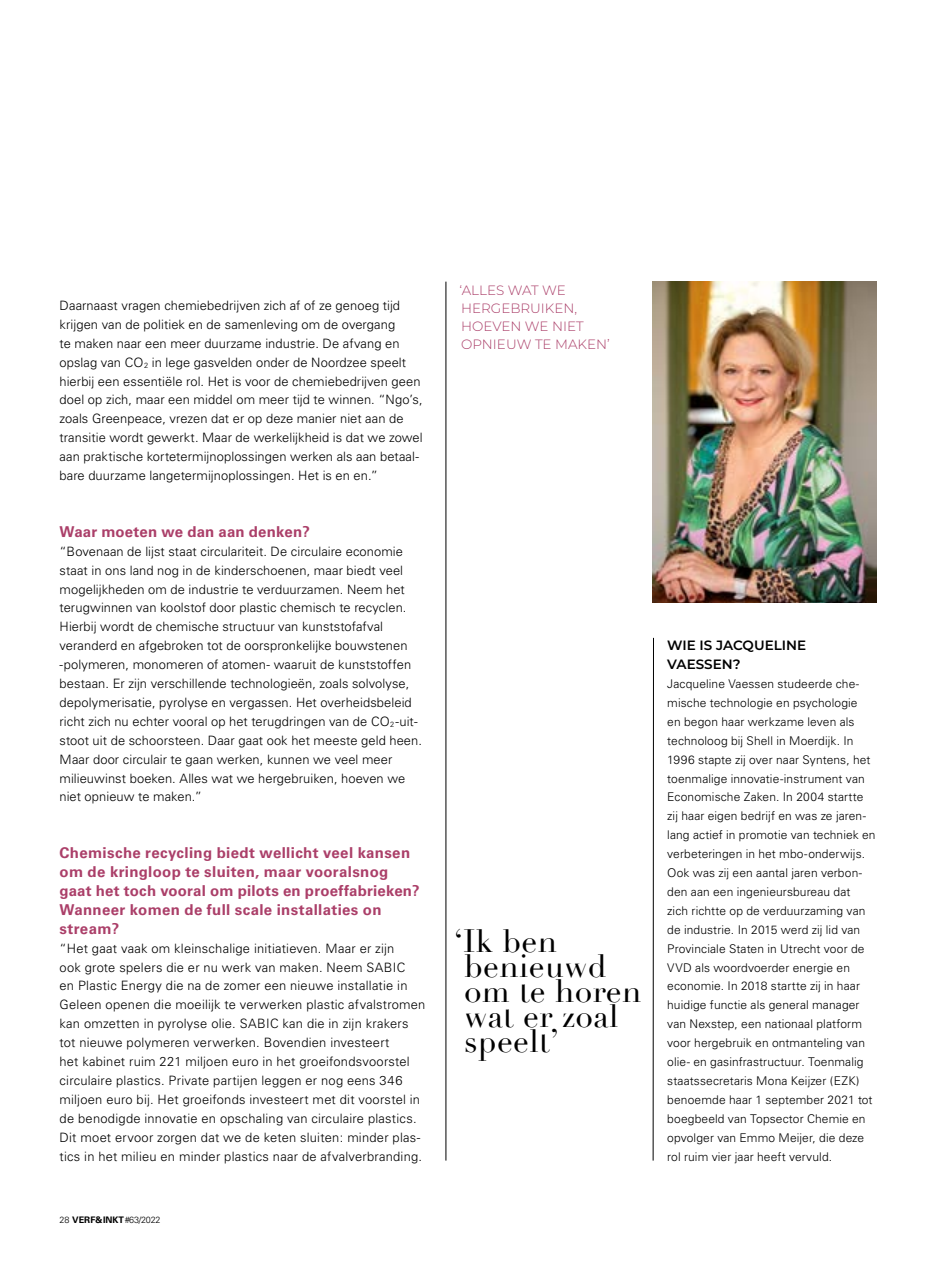
<style>
.page{position:relative;width:936px;height:1263px;background:#fff}
.page>*{position:absolute;margin:0;border:0;box-sizing:border-box;transform-origin:0 0}
.t1{font:31.65px/25px "Didot";letter-spacing:.01em;color:#000}
.t2{font:700 15px/18.9px "Univers";letter-spacing:.02em;color:#ab3f69}
.t3{font:300 13.5px/18px "Montserrat";color:#ab3f69}
.t4{font:600 13.5px/18.9px "Montserrat";color:#000}
.t5{font:300 12.9px/18.9px "Univers";letter-spacing:.01em;color:#000}
.t6{font:300 12px/18.9px "Univers";letter-spacing:.01em;color:#000}
.t7{font:300 9px "Univers";letter-spacing:-.025em;color:#000}
.s1{font-weight:700}
</style>
<div class="page">
<hr style="left:445px;top:282px;width:1px;height:878px;background:#000">
<hr style="left:652px;top:638px;width:1px;height:522px;background:#000">
<img style="left:652px;top:282px;width:224px;height:321px">
<p class="t5" style="left:60px;top:296px;width:365px">Daarnaast vragen chemiebedrijven zich af of ze genoeg tijd krijgen van de politiek en de samenleving om de overgang<br>te maken naar een meer duurzame industrie. De afvang en opslag van CO<sub>2</sub> in lege gasvelden onder de Noordzee speelt hierbij een essentiële rol. Het is voor de chemiebedrijven geen doel op zich, maar een middel om meer tijd te winnen. “Ngo’s, zoals Greenpeace, vrezen dat er op deze manier niet aan de transitie wordt gewerkt. Maar de werkelijkheid is dat we zowel aan praktische kortetermijnoplossingen werken als aan betaal&shy;bare duurzame langetermijnoplossingen. Het is en en.”</p>
<p class="t2" style="left:60px;top:522px;width:252px">Waar moeten we dan aan denken?</p>
<p class="t5" style="left:60px;top:542px;width:364px">“Bovenaan de lijst staat circulariteit. De circulaire economie staat in ons land nog in de kinderschoenen, maar biedt veel mogelijkheden om de industrie te verduurzamen. Neem het terugwinnen van koolstof door plastic chemisch te recyclen.<br>Hierbij wordt de chemische structuur van kunststofafval veranderd en afgebroken tot de oorspronkelijke bouwstenen -polymeren, monomeren of atomen- waaruit de kunststoffen bestaan. Er zijn verschillende technologieën, zoals solvolyse, depolymerisatie, pyrolyse en vergassen. Het overheidsbeleid richt zich nu echter vooral op het terugdringen van de CO<sub>2</sub>-uit&shy;stoot uit de schoorsteen. Daar gaat ook het meeste geld heen.<br>Maar door circulair te gaan werken, kunnen we veel meer milieuwinst boeken. Alles wat we hergebruiken, hoeven we niet opnieuw te maken.”</p>
<p class="t2" style="left:60px;top:843px;width:361px">Chemische recycling biedt wellicht veel kansen om de kringloop te sluiten, maar vooralsnog gaat het toch vooral om pilots en proeffabrieken?<br>Wanneer komen de full scale installaties on stream?</p>
<p class="t5" style="left:60px;top:939px;width:367px">“Het gaat vaak om kleinschalige initiatieven. Maar er zijn<br>ook grote spelers die er nu werk van maken. Neem SABIC<br>en Plastic Energy die na de zomer een nieuwe installatie in Geleen openen die moeilijk te verwerken plastic afvalstromen kan omzetten in pyrolyse olie. SABIC kan die in zijn krakers tot nieuwe polymeren verwerken. Bovendien investeert<br>het kabinet ruim 221 miljoen euro in het groeifondsvoorstel circulaire plastics. Private partijen leggen er nog eens 346 miljoen euro bij. Het groeifonds investeert met dit voorstel in de benodigde innovatie en opschaling van circulaire plastics.<br>Dit moet ervoor zorgen dat we de keten sluiten: minder plas&shy;tics in het milieu en minder plastics naar de afvalverbranding.</p>
<p class="t7" style="left:60px;top:1215px;width:102px">28 <span class="s1">VERF&amp; INKT</span> #63/2022</p>
<p class="t3" style="left:459px;top:280px;width:152px">‘ALLES WAT WE<br>HERGEBRUIKEN,<br>HOEVEN WE NIET<br>OPNIEUW TE MAKEN’</p>
<h1 class="t1" style="left:464px;top:929px;width:179px;text-indent:-10px">‘Ik ben benieuwd om te horen wat er zoal speelt’</h1>
<p class="t4" style="left:667px;top:635px;width:140px">WIE IS JACQUELINE<br>VAESSEN?</p>
<p class="t6" style="left:667px;top:674px;width:210px">Jacqueline Vaessen studeerde che&shy;mische technologie en psychologie<br>en begon haar werkzame leven als technoloog bij Shell in Moerdijk. In 1996 stapte zij over naar Syntens, het toenmalige innovatie-instrument van Economische Zaken. In 2004 startte zij haar eigen bedrijf en was ze jaren&shy;lang actief in promotie van techniek en verbeteringen in het mbo-onderwijs.<br>Ook was zij een aantal jaren verbon&shy;den aan een ingenieursbureau dat<br>zich richtte op de verduurzaming van de industrie. In 2015 werd zij lid van Provinciale Staten in Utrecht voor de VVD als woordvoerder energie en economie. In 2018 startte zij in haar huidige functie als general manager van Nexstep, een nationaal platform voor hergebruik en ontmanteling van olie- en gasinfrastructuur. Toenmalig staatssecretaris Mona Keijzer (EZK) benoemde haar 1 september 2021 tot boegbeeld van Topsector Chemie en opvolger van Emmo Meijer, die deze rol ruim vier jaar heeft vervuld.</p>
</div>
